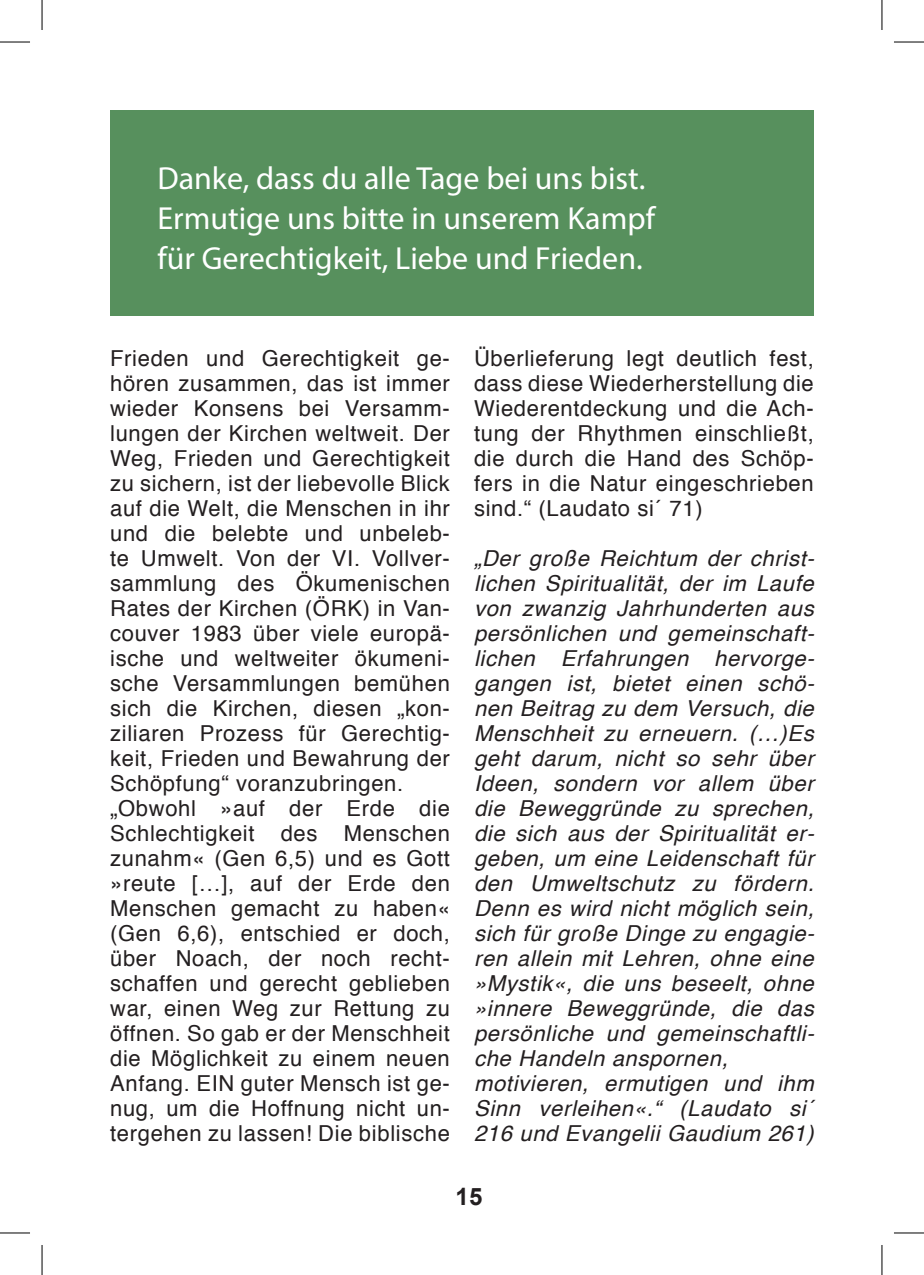
<style>
.page{position:relative;width:924px;height:1275px;background:#fff}
.page>*{position:absolute;margin:0;border:0;box-sizing:border-box;transform-origin:0 0}
.t1{font:32px/40px "Myriad Pro";color:#fff}
.t2{font:700 24px "Arial";color:#231f20}
.t3{font:22px/25px "Helvetica";letter-spacing:.03em;color:#231f20}
.t4{font:italic 22px/25px "Helvetica";letter-spacing:.03em;color:#231f20}
</style>
<div class="page">
<div style="left:110px;top:110px;width:703px;height:206px;background:#57905d"></div>
<hr style="left:0;top:42px;width:30px;height:1px;background:#000">
<hr style="left:893px;top:42px;width:30px;height:1px;background:#000">
<hr style="left:0;top:1232px;width:30px;height:1px;background:#000">
<hr style="left:893px;top:1232px;width:30px;height:1px;background:#000">
<hr style="left:42px;top:0;width:1px;height:30px;background:#000">
<hr style="left:42px;top:1245px;width:1px;height:30px;background:#000">
<hr style="left:881px;top:0;width:1px;height:30px;background:#000">
<hr style="left:881px;top:1245px;width:1px;height:30px;background:#000">
<h1 class="t1" style="left:157px;top:158px;width:499px">Danke, dass du alle Tage bei uns bist.<br>Ermutige uns bitte in unserem Kampf für Gerechtigkeit, Liebe und Frieden.</h1>
<p class="t3" style="left:110px;top:347px;width:341px">Frieden und Gerechtigkeit ge&shy;hören zusammen, das ist immer wieder Konsens bei Versamm&shy;lungen der Kirchen weltweit. Der<br>Weg, Frieden und Gerechtigkeit zu sichern, ist der liebevolle Blick auf die Welt, die Menschen in ihr und die belebte und unbeleb&shy;te Umwelt. Von der VI. Vollver&shy;sammlung des Ökumenischen<br>Rates der Kirchen (ÖRK) in Van&shy;couver 1983 über viele europä&shy;ische und weltweiter ökumeni&shy;sche Versammlungen bemühen sich die Kirchen, diesen „kon&shy;ziliaren Prozess für Gerechtig&shy;keit, Frieden und Bewahrung der<br>Schöpfung“ voranzubringen. „Obwohl »auf der Erde die<br>Schlechtigkeit des Menschen zunahm« (Gen 6,5) und es Gott »reute […], auf der Erde den<br>Menschen gemacht zu haben« (Gen 6,6), entschied er doch, über Noach, der noch recht&shy;schaffen und gerecht geblieben war, einen Weg zur Rettung zu öffnen. So gab er der Menschheit die Möglichkeit zu einem neuen<br>Anfang. EIN guter Mensch ist ge&shy;nug, um die Hoffnung nicht un&shy;tergehen zu lassen! Die biblische</p>
<p class="t3" style="left:474px;top:346px;width:341px;text-align:justify">Überlieferung legt deutlich fest, dass diese Wiederherstellung die Wiederentdeckung und die Ach&shy;tung der Rhythmen einschließt, die durch die Hand des Schöp&shy;fers in die Natur eingeschrieben sind.“ (Laudato si´ 71)</p>
<p class="t4" style="left:474px;top:546px;width:341px">„Der große Reichtum der christ&shy;lichen Spiritualität, der im Laufe von zwanzig Jahrhunderten aus persönlichen und gemeinschaft&shy;lichen Erfahrungen hervorge&shy;gangen ist, bietet einen schö&shy;nen Beitrag zu dem Versuch, die<br>Menschheit zu erneuern. (…)Es geht darum, nicht so sehr über<br>Ideen, sondern vor allem über die Beweggründe zu sprechen, die sich aus der Spiritualität er&shy;geben, um eine Leidenschaft für den Umweltschutz zu fördern.<br>Denn es wird nicht möglich sein, sich für große Dinge zu engagie&shy;ren allein mit Lehren, ohne eine »Mystik«, die uns beseelt, ohne »innere Beweggründe, die das persönliche und gemeinschaftli&shy;che Handeln anspornen, motivieren, ermutigen und ihm<br>Sinn verleihen«.“ (Laudato si´<br>216 und Evangelii Gaudium 261)</p>
<p class="t2" style="left:455px;top:1180px;width:28px">15</p>
</div>
